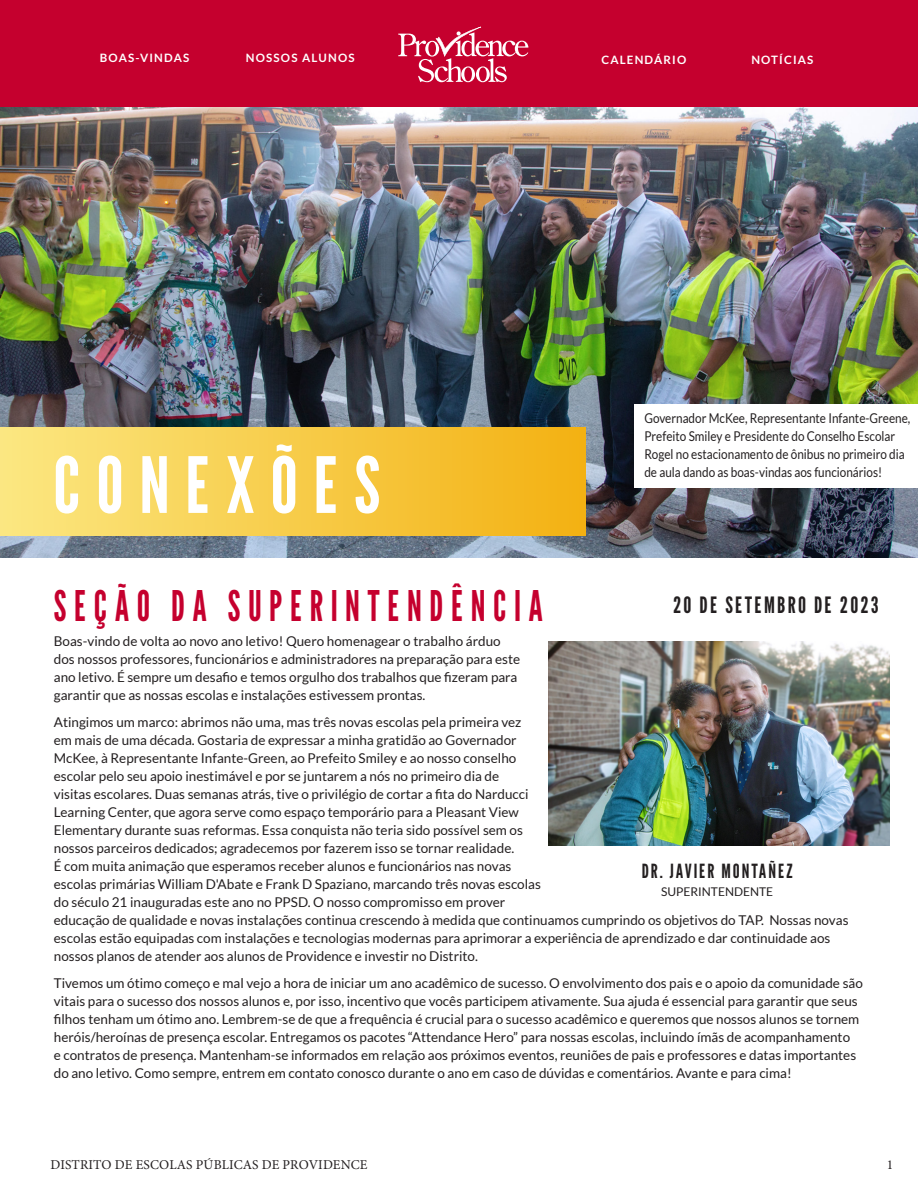
<style>
.page{position:relative;width:918px;height:1188px;background:#fff}
.page>*{position:absolute;margin:0;border:0;box-sizing:border-box;transform-origin:0 0}
.League_Gothic_55pt_Y{font:77.25px "League Gothic";letter-spacing:.2em;color:#fff}
.League_Gothic_32pt_B{font:42.15px "League Gothic";letter-spacing:.2em;color:#c5002e;scale:.89 1}
.League_Gothic_32pt_B-2{font:22.5px "League Gothic";letter-spacing:.1em;color:#231f20}
.League_Gothic_32pt_B-3{font:19.5px "League Gothic";letter-spacing:.1em;color:#231f20}
.Lato_Light_8pt_Black{font:13.5px/18px "Lato";color:#231f20}
.Lato_Light_8pt_Black-2{font:13.5px/18px "Lato";color:#231f20;scale:.87 1}
.t1{font:13.5px "Minion Pro";letter-spacing:.01em;color:#231f20}
.t2{font:12px "Lato";color:#231f20}
.Lato_Bold_8pt_White{font:700 11.55px "Lato";letter-spacing:.1em;color:#fff}
</style>
<div class="page">
<img style="left:0;top:107px;width:918px;height:450px">
<div style="left:634px;top:405px;width:284px;height:83px;background:#fff"></div>
<img style="left:549px;top:641px;width:341px;height:204px">
<div style="left:0;top:427px;width:585px;height:108px;background:linear-gradient(to right,#fbe882,#f3b112)"></div>
<div style="left:0;top:0;width:918px;height:107px;background:#c5002e"></div>
<svg style="left:398px;top:27px;width:130px;height:55px"></svg>
<p class="Lato_Bold_8pt_White" style="left:100px;top:51px;width:91px">BOAS-VINDAS</p>
<p class="Lato_Bold_8pt_White" style="left:246px;top:51px;width:110px">NOSSOS ALUNOS</p>
<p class="Lato_Bold_8pt_White" style="left:602px;top:53px;width:86px">CALENDÁRIO</p>
<p class="Lato_Bold_8pt_White" style="left:751px;top:53px;width:64px">NOTÍCIAS</p>
<p class="League_Gothic_55pt_Y" style="left:53px;top:432px;width:329px">CONEXÕES</p>
<p class="League_Gothic_32pt_B" style="left:54px;top:576px;width:551px">SEÇÃO DA SUPERINTENDÊNCIA</p>
<p class="Lato_Light_8pt_Black-2" style="left:644px;top:409px;width:307px">Governador McKee, Representante Infante-Greene, Prefeito Smiley e Presidente do Conselho Escolar Rogel no estacionamento de ônibus no primeiro dia de aula dando as boas-vindas aos funcionários!</p>
<p class="League_Gothic_32pt_B-2" style="left:673px;top:589px;width:207px">20 DE SETEMBRO DE 2023</p>
<p class="Lato_Light_8pt_Black" style="left:54px;top:632px;width:468px">Boas-vindo de volta ao novo ano letivo! Quero homenagear o trabalho árduo dos nossos professores, funcionários e administradores na preparação para este ano letivo. É sempre um desafio e temos orgulho dos trabalhos que fizeram para garantir que as nossas escolas e instalações estivessem prontas.</p>
<p class="Lato_Light_8pt_Black" style="left:54px;top:713px;width:796px">Atingimos um marco: abrimos não uma, mas três novas escolas pela primeira vez<br>em mais de uma década. Gostaria de expressar a minha gratidão ao Governador<br>McKee, à Representante Infante-Green, ao Prefeito Smiley e ao nosso conselho<br>escolar pelo seu apoio inestimável e por se juntarem a nós no primeiro dia de<br>visitas escolares. Duas semanas atrás, tive o privilégio de cortar a fita do Narducci<br>Learning Center, que agora serve como espaço temporário para a Pleasant View<br>Elementary durante suas reformas. Essa conquista não teria sido possível sem os<br>nossos parceiros dedicados; agradecemos por fazerem isso se tornar realidade.<br>É com muita animação que esperamos receber alunos e funcionários nas novas<br>escolas primárias William D'Abate e Frank D Spaziano, marcando três novas escolas<br>do século 21 inauguradas este ano no PPSD. O nosso compromisso em prover<br>educação de qualidade e novas instalações continua crescendo à medida que continuamos cumprindo os objetivos do TAP. Nossas novas escolas estão equipadas com instalações e tecnologias modernas para aprimorar a experiência de aprendizado e dar continuidade aos nossos planos de atender aos alunos de Providence e investir no Distrito.</p>
<p class="Lato_Light_8pt_Black" style="left:54px;top:974px;width:811px">Tivemos um ótimo começo e mal vejo a hora de iniciar um ano acadêmico de sucesso. O envolvimento dos pais e o apoio da comunidade são vitais para o sucesso dos nossos alunos e, por isso, incentivo que vocês participem ativamente. Sua ajuda é essencial para garantir que seus filhos tenham um ótimo ano. Lembrem-se de que a frequência é crucial para o sucesso acadêmico e queremos que nossos alunos se tornem heróis/heroínas de presença escolar. Entregamos os pacotes “Attendance Hero” para nossas escolas, incluindo ímãs de acompanhamento<br>e contratos de presença. Mantenham-se informados em relação aos próximos eventos, reuniões de pais e professores e datas importantes do ano letivo. Como sempre, entrem em contato conosco durante o ano em caso de dúvidas e comentários. Avante e para cima!</p>
<p class="League_Gothic_32pt_B-3" style="left:642px;top:857px;width:152px">DR. JAVIER MONTAÑEZ</p>
<p class="t2" style="left:661px;top:885px;width:114px">SUPERINTENDENTE</p>
<p class="t1" style="left:50px;top:1155px;width:319px">DISTRITO DE ESCOLAS PÚBLICAS DE PROVIDENCE</p>
<p class="t1" style="left:887px;top:1155px;width:8px">1</p>
</div>
